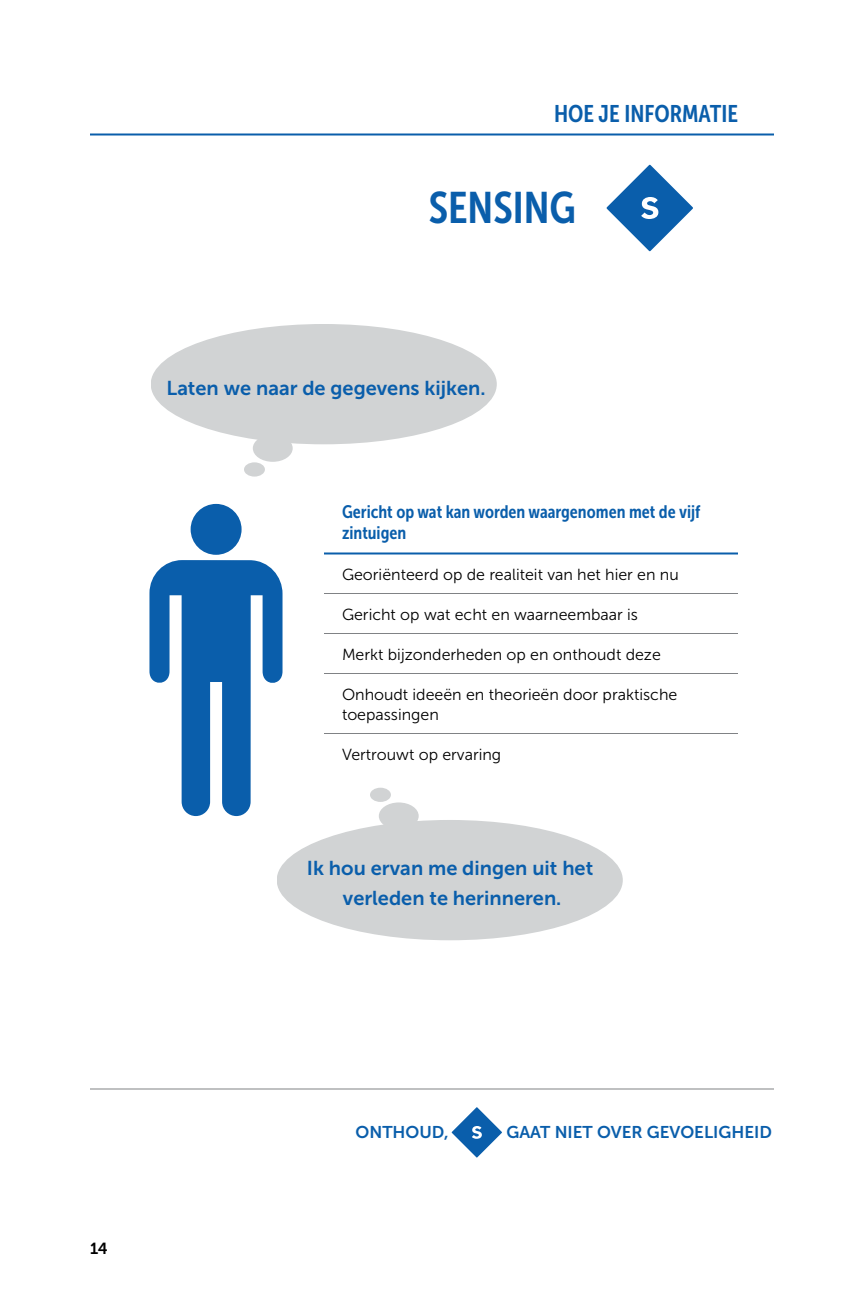
<style>
.page{position:relative;width:864px;height:1296px;background:#fff}
.page>*{position:absolute;margin:0;border:0;box-sizing:border-box;transform-origin:0 0}
.t1{font:44px "Museo Sans Cond 700";color:#0a5eab}
.t2{font:24px "Museo Sans Cond 700";color:#0a5eab}
.t3{font:20px/30px "Museo Sans 700";color:#0a5eab;text-align:center}
.t4{font:18px/22px "Museo Sans Cond 700";color:#0a5eab}
.t5{font:17px "Museo Sans 700";color:#0a5eab}
.t6{font:16px/20px "Museo Sans 300";color:#000}
.t7{font:16px "Museo Sans 700";color:#000}
</style>
<div class="page">
<div style="left:277px;top:820px;width:346px;height:120px;background:#d1d3d4;border-radius:50%"></div>
<div style="left:379px;top:802px;width:40px;height:28px;background:#d1d3d4;border-radius:50%"></div>
<div style="left:370px;top:788px;width:21px;height:14px;background:#d1d3d4;border-radius:50%"></div>
<div style="left:151px;top:324px;width:346px;height:120px;background:#d1d3d4;border-radius:50%"></div>
<div style="left:253px;top:435px;width:40px;height:27px;background:#d1d3d4;border-radius:50%"></div>
<div style="left:244px;top:462px;width:21px;height:15px;background:#d1d3d4;border-radius:50%"></div>
<hr style="left:324px;top:552px;width:414px;height:2px;background:#0a5eab">
<hr style="left:324px;top:593px;width:414px;height:1px;background:#808285">
<hr style="left:324px;top:633px;width:414px;height:1px;background:#808285">
<hr style="left:324px;top:673px;width:414px;height:1px;background:#808285">
<hr style="left:324px;top:733px;width:414px;height:1px;background:#808285">
<div style="left:191px;top:504px;width:51px;height:51px;background:#0a5eab;border-radius:50%"></div>
<svg style="left:149px;top:560px;width:134px;height:256px"></svg>
<hr style="left:90px;top:1088px;width:684px;height:2px;background:#808285">
<hr style="left:90px;top:134px;width:684px;height:2px;background:#0a5eab">
<svg style="left:607px;top:165px;width:86px;height:86px"></svg>
<svg style="left:452px;top:1107px;width:50px;height:51px"></svg>
<h2 class="t2" style="left:554px;top:100px;width:185px">HOE JE INFORMATIE</h2>
<h1 class="t1" style="left:429px;top:183px;width:149px">SENSING</h1>
<p class="t3" style="left:167px;top:373px;width:321px">Laten we naar de gegevens kijken.</p>
<p class="t4" style="left:342px;top:500px;width:360px">Gericht op wat kan worden waargenomen met de vijf zintuigen</p>
<p class="t6" style="left:342px;top:564px;width:338px">Georiënteerd op de realiteit van het hier en nu</p>
<p class="t6" style="left:342px;top:604px;width:298px">Gericht op wat echt en waarneembaar is</p>
<p class="t6" style="left:342px;top:644px;width:320px">Merkt bijzonderheden op en onthoudt deze</p>
<p class="t6" style="left:342px;top:684px;width:337px">Onhoudt ideeën en theorieën door praktische toepassingen</p>
<p class="t6" style="left:342px;top:744px;width:161px">Vertrouwt op ervaring</p>
<p class="t3" style="left:307px;top:853px;width:288px">Ik hou ervan me dingen uit het verleden te herinneren.</p>
<p class="t7" style="left:90px;top:1240px;width:19px">14</p>
<p class="t5" style="left:356px;top:1122px;width:95px">ONTHOUD,</p>
<p class="t5" style="left:506px;top:1122px;width:267px">GAAT NIET OVER GEVOELIGHEID</p>
</div>
